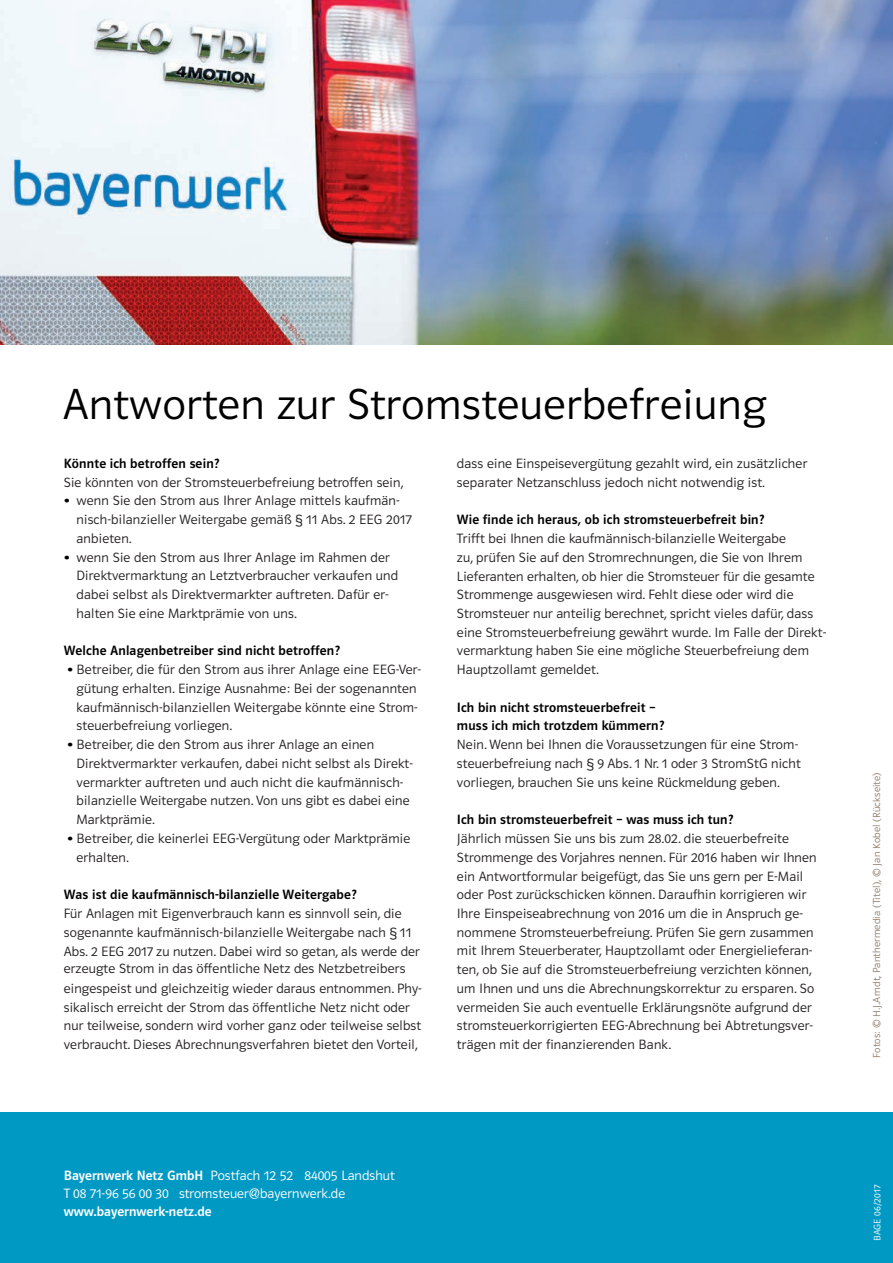
<style>
.page{position:relative;width:893px;height:1263px;background:#fff}
.page>*{position:absolute;margin:0;border:0;box-sizing:border-box;transform-origin:0 0}
.t1{font:45px "Polo 22 K Leicht";letter-spacing:.015em;color:#000}
.t2{font:13.95px/18.8px "Polo 11 K Leicht";letter-spacing:.015em;color:#231f20}
.t3{font:13.95px/18.8px "Polo 11 K Krftg";letter-spacing:.015em;color:#000}
.t4{font:13.95px/18px "Polo 11 K Leicht";letter-spacing:.005em;color:#fff}
.t5{font:13.95px "Polo 11 K Krftg";letter-spacing:.005em;color:#fff}
.t6{font:10.5px "Polo 11 K Leicht";letter-spacing:.015em;color:#927e6b}
.t7{font:9.75px "Polo 11 K Leicht";letter-spacing:.015em;color:#fff}
.s1{font-family:"Polo 11 K Hfett";color:#000}
.s2{font-family:"Polo 11 K Krftg"}
</style>
<div class="page">
<div style="left:0;top:1113px;width:893px;height:150px;background:#0099c3"></div>
<img style="left:0;top:0;width:893px;height:344px">
<h1 class="t1" style="left:63px;top:381px;width:705px">Antworten zur Stromsteuerbefreiung</h1>
<p class="t3" style="left:64px;top:454px;width:157px">Könnte ich betroffen sein?</p>
<p class="t2" style="left:64px;top:473px;width:341px">Sie könnten von der Stromsteuerbefreiung betroffen sein,</p>
<p class="t2" style="left:77px;top:491px;width:337px;text-indent:-13px"><span class="s1">•</span> wenn Sie den Strom aus Ihrer Anlage mittels kaufmän&shy;nisch-bilanzieller Weitergabe gemäß § 11 Abs. 2 EEG 2017 anbieten.</p>
<p class="t2" style="left:77px;top:548px;width:323px;text-indent:-13px"><span class="s1">•</span> wenn Sie den Strom aus Ihrer Anlage im Rahmen der Direktvermarktung an Letztverbraucher verkaufen und dabei selbst als Direktvermarkter auftreten. Dafür er&shy;halten Sie eine Marktprämie von uns.</p>
<p class="t3" style="left:64px;top:642px;width:278px">Welche Anlagenbetreiber sind nicht betroffen?</p>
<p class="t2" style="left:77px;top:660px;width:346px;text-indent:-9px"><span class="s1">••</span>Betreiber, die für den Strom aus ihrer Anlage eine EEG-Ver&shy;gütung erhalten. Einzige Ausnahme: Bei der sogenannten kaufmännisch-bilanziellen Weitergabe könnte eine Strom&shy;steuerbefreiung vorliegen.</p>
<p class="t2" style="left:77px;top:735px;width:338px;text-indent:-9px"><span class="s1">••</span>Betreiber, die den Strom aus ihrer Anlage an einen Direktvermarkter verkaufen, dabei nicht selbst als Direkt&shy;vermarkter auftreten und auch nicht die kaufmännisch&shy;bilanzielle Weitergabe nutzen. Von uns gibt es dabei eine Marktprämie.</p>
<p class="t2" style="left:77px;top:829px;width:335px;text-indent:-9px"><span class="s1">••</span>Betreiber, die keinerlei EEG-Vergütung oder Marktprämie erhalten.</p>
<p class="t3" style="left:64px;top:885px;width:294px">Was ist die kaufmännisch-bilanzielle Weitergabe?</p>
<p class="t2" style="left:64px;top:904px;width:358px">Für Anlagen mit Eigenverbrauch kann es sinnvoll sein, die sogenannte kaufmännisch-bilanzielle Weitergabe nach § 11<br>Abs. 2 EEG 2017 zu nutzen. Dabei wird so getan, als werde der erzeugte Strom in das öffentliche Netz des Netzbetreibers</p>
<p class="t2" style="left:64px;top:979px;width:359px">eingespeist und gleichzeitig wieder daraus entnommen. Phy&shy;sikalisch erreicht der Strom das öffentliche Netz nicht oder nur teilweise, sondern wird vorher ganz oder teilweise selbst verbraucht. Dieses Abrechnungsverfahren bietet den Vorteil,</p>
<p class="t2" style="left:457px;top:454px;width:352px">dass eine Einspeisevergütung gezahlt wird, ein zusätzlicher separater Netzanschluss jedoch nicht notwendig ist.</p>
<p class="t3" style="left:457px;top:510px;width:309px">Wie finde ich heraus, ob ich stromsteuerbefreit bin?</p>
<p class="t2" style="left:457px;top:529px;width:371px">Trifft bei Ihnen die kaufmännisch-bilanzielle Weitergabe<br>zu, prüfen Sie auf den Stromrechnungen, die Sie von Ihrem Lieferanten erhalten, ob hier die Stromsteuer für die gesamte Strommenge ausgewiesen wird. Fehlt diese oder wird die Stromsteuer nur anteilig berechnet, spricht vieles dafür, dass eine Stromsteuerbefreiung gewährt wurde. Im Falle der Direkt&shy;vermarktung haben Sie eine mögliche Steuerbefreiung dem Hauptzollamt gemeldet.</p>
<p class="t3" style="left:457px;top:698px;width:209px">Ich bin nicht stromsteuerbefreit – muss ich mich trotzdem kümmern?</p>
<p class="t2" style="left:457px;top:735px;width:345px">Nein. Wenn bei Ihnen die Voraussetzungen für eine Strom&shy;steuerbefreiung nach § 9 Abs. 1 Nr. 1 oder 3 StromStG nicht vorliegen, brauchen Sie uns keine Rückmeldung geben.</p>
<p class="t3" style="left:457px;top:810px;width:278px">Ich bin stromsteuerbefreit – was muss ich tun?</p>
<p class="t2" style="left:457px;top:829px;width:361px">Jährlich müssen Sie uns bis zum 28.02. die steuerbefreite Strommenge des Vorjahres nennen. Für 2016 haben wir Ihnen ein Antwortformular beigefügt, das Sie uns gern per E-Mail oder Post zurückschicken können. Daraufhin korrigieren wir Ihre Einspeiseabrechnung von 2016 um die in Anspruch ge&shy;nommene Stromsteuerbefreiung. Prüfen Sie gern zusammen mit Ihrem Steuerberater, Hauptzollamt oder Energielieferan&shy;ten, ob Sie auf die Stromsteuerbefreiung verzichten können, um Ihnen und uns die Abrechnungskorrektur zu ersparen. So vermeiden Sie auch eventuelle Erklärungsnöte aufgrund der stromsteuerkorrigierten EEG-Abrechnung bei Abtretungsver&shy;trägen mit der finanzierenden Bank.</p>
<p class="t4" style="left:64px;top:1167px;width:332px"><span class="s2">Bayernwerk Netz GmbH</span> Postfach 12 52 84005 Landshut<br>T 08 71-96 56 00 30 stromsteuer@bayernwerk.de</p>
<p class="t5" style="left:64px;top:1204px;width:149px">www.bayernwerk-netz.de</p>
<p class="t6" style="left:871px;top:1058px;width:287px;rotate:-90deg">Fotos: © H.J.Arndt, Panthermedia (Titel), © Jan Kobel (Rückseite)</p>
<p class="t7" style="left:872px;top:1241px;width:58px;rotate:-90deg">BAGE 06/2017</p>
</div>
